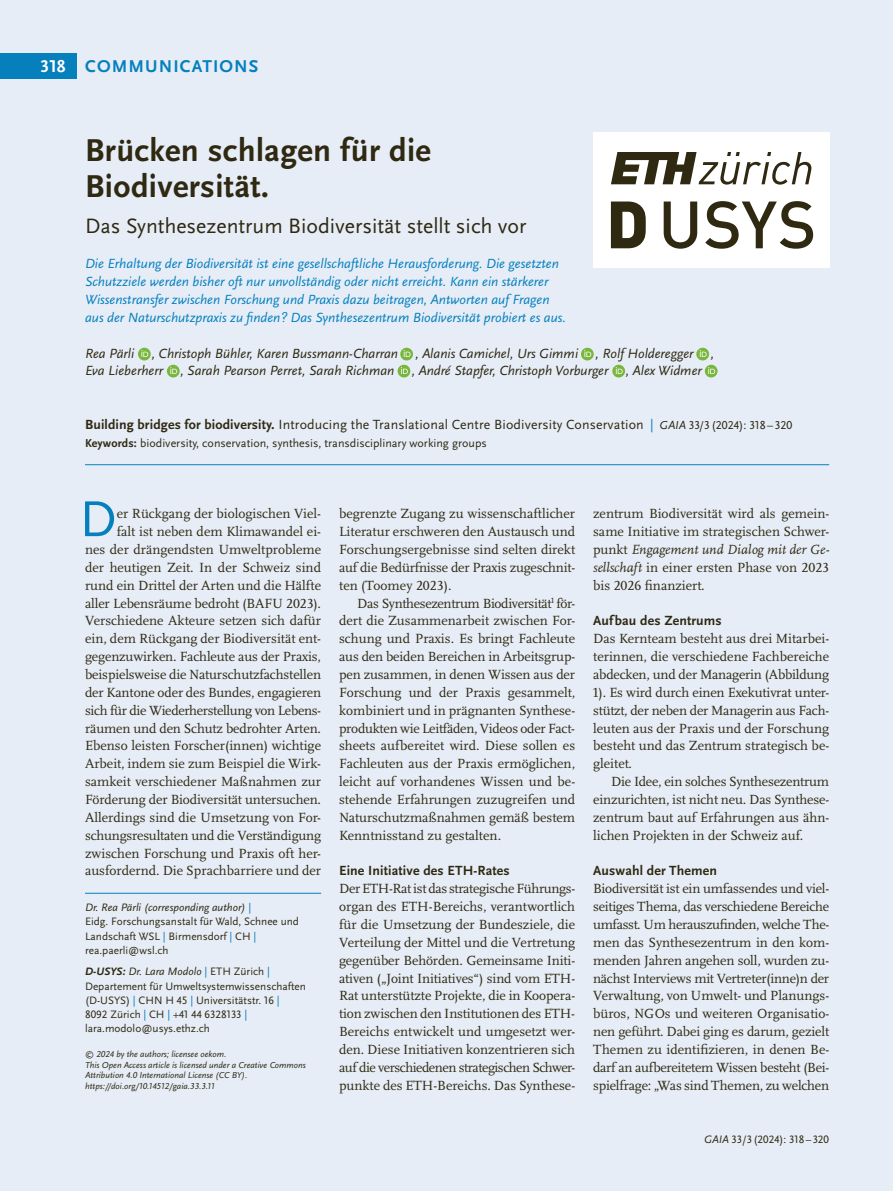
<style>
.page{position:relative;width:893px;height:1191px;background:#e6edf7}
.page>*{position:absolute;margin:0;border:0;box-sizing:border-box;transform-origin:0 0}
.t1{font:52.65px "Scala Sans Pro";color:#0680bd}
.Ü1_22_22{font:700 33px "Scala Sans Pro";letter-spacing:.01em;color:#2f2912}
.Ü1_1_14_5_17_5{font:21.75px "Scala Sans Pro";color:#2f2912}
.InfoÜ{font:700 17.85px "Scala Sans Pro";letter-spacing:.06em;color:#0680bd}
.t2{font:700 17.85px "Scala Sans Pro";color:#fff}
.Fließtext_oE{font:13.8px/17.9px "Scala Pro";color:#2f2912;text-align:justify}
.Vorspann{font:italic 13.8px "Scala Sans Pro";color:#0680bd}
.Autor_innen{font:italic 13.8px/17.9px "Scala Sans Pro";color:#2f2912}
.Abstract{font:13.8px "Scala Sans Pro";letter-spacing:.01em;color:#2f2912}
.Ü3_9_25_11_9{font:700 13.8px "Scala Sans Pro";letter-spacing:.01em;color:#2f2912}
.Abstract-2{font:12px "Scala Sans Pro";color:#2f2912}
.Autor_innen-Adressen{font:11.25px/14.2px "Scala Sans Pro";color:#2f2912}
.License{font:italic 9px/10.5px "Scala Sans Pro";color:#2f2912}
.s1{font-weight:700}
.s2{color:#0680bd}
.s3{font-style:italic;font-size:12px}
.s4{font-size:12px}
.s5{font-style:italic}
.s6{font-weight:700;font-style:italic}
</style>
<div class="page">
<div style="left:0;top:53px;width:77px;height:25px;background:#0680bd"></div>
<hr style="left:85px;top:464px;width:744px;height:1px;background:#0680bd">
<div style="left:138px;top:348px;width:13px;height:12px;background:#78b63d;border-radius:50%"></div>
<svg style="left:141px;top:350px;width:7px;height:7px"></svg>
<div style="left:593px;top:132px;width:236px;height:136px;background:#fff"></div>
<svg style="left:611px;top:152px;width:200px;height:33px"></svg>
<svg style="left:611px;top:201px;width:35px;height:47px"></svg>
<svg style="left:664px;top:201px;width:33px;height:48px"></svg>
<svg style="left:705px;top:201px;width:108px;height:48px"></svg>
<hr style="left:85px;top:893px;width:236px;height:1px;background:#0680bd">
<svg style="left:400px;top:348px;width:13px;height:12px"></svg>
<svg style="left:404px;top:350px;width:7px;height:7px"></svg>
<div style="left:581px;top:348px;width:13px;height:12px;background:#78b63d;border-radius:50%"></div>
<svg style="left:584px;top:350px;width:7px;height:7px"></svg>
<svg style="left:696px;top:348px;width:13px;height:12px"></svg>
<svg style="left:700px;top:350px;width:7px;height:7px"></svg>
<div style="left:705px;top:365px;width:13px;height:12px;background:#78b63d;border-radius:50%"></div>
<svg style="left:708px;top:367px;width:7px;height:7px"></svg>
<svg style="left:612px;top:365px;width:13px;height:12px"></svg>
<svg style="left:616px;top:367px;width:7px;height:7px"></svg>
<div style="left:167px;top:365px;width:13px;height:12px;background:#78b63d;border-radius:50%"></div>
<svg style="left:170px;top:367px;width:7px;height:7px"></svg>
<div style="left:398px;top:365px;width:12px;height:12px;background:#78b63d;border-radius:50%"></div>
<svg style="left:401px;top:367px;width:7px;height:7px"></svg>
<p class="t2" style="left:40px;top:56px;width:27px">318</p>
<h5 class="InfoÜ" style="left:85px;top:56px;width:175px">COMMUNICATIONS</h5>
<p class="Ü1_22_22" style="left:85px;top:131px;width:347px">Brücken schlagen für die</p>
<p class="Ü1_22_22" style="left:85px;top:167px;width:186px">Biodiversität.</p>
<h1 class="Ü1_1_14_5_17_5" style="left:85px;top:213px;width:443px">Das Synthesezentrum Biodiversität stellt sich vor</h1>
<p class="Vorspann" style="left:85px;top:256px;width:475px">Die Erhaltung der Biodiversität ist eine gesellschaftliche Herausforderung. Die gesetzten</p>
<p class="Vorspann" style="left:85px;top:274px;width:465px">Schutzziele werden bisher oft nur unvollständig oder nicht erreicht. Kann ein stärkerer</p>
<p class="Vorspann" style="left:85px;top:291px;width:466px">Wissenstransfer zwischen Forschung und Praxis dazu beitragen, Antworten auf Fragen</p>
<p class="Vorspann" style="left:85px;top:309px;width:482px">aus der Naturschutzpraxis zu finden? Das Synthesezentrum Biodiversität probiert es aus.</p>
<p class="Autor_innen" style="left:85px;top:344px;width:51px">Rea Pärli</p>
<p class="Autor_innen" style="left:152px;top:344px;width:248px">, Christoph Bühler, Karen Bussmann-Charran</p>
<p class="Autor_innen" style="left:415px;top:344px;width:164px">, Alanis Camichel, Urs Gimmi</p>
<p class="Autor_innen" style="left:85px;top:344px;width:631px;text-indent:511px">, Rolf Holderegger ,<br>Eva Lieberherr , Sarah Pearson Perret, Sarah Richman , André Stapfer, Christoph Vorburger , Alex Widmer</p>
<p class="Abstract" style="left:85px;top:416px;width:709px"><span class="s1">Building bridges for biodiversity.</span> Introducing the Translational Centre Biodiversity Conservation <span class="s2">|</span> <span class="s3">GAIA</span> <span class="s4">33/3 (2024): 318–320</span></p>
<p class="Abstract-2" style="left:85px;top:436px;width:403px"><span class="s1">Keywords:</span> biodiversity, conservation, synthesis, transdisciplinary working groups</p>
<h1 class="t1" style="left:79px;top:489px;width:39px">D</h1>
<p class="Fließtext_oE" style="left:85px;top:505px;width:238px;text-align:right">er Rückgang der biologischen Viel-<br>falt ist neben dem Klimawandel ei-<br>nes der drängendsten Umweltprobleme der heutigen Zeit. In der Schweiz sind rund ein Drittel der Arten und die Hälfte aller Lebensräume bedroht (BAFU 2023).<br>Verschiedene Akteure setzen sich dafür ein, dem Rückgang der Biodiversität ent&shy;gegenzuwirken. Fachleute aus der Praxis, beispielsweise die Naturschutzfachstellen der Kantone oder des Bundes, engagieren sich für die Wiederherstellung von Lebens&shy;räumen und den Schutz bedrohter Arten.<br>Ebenso leisten Forscher(innen) wichtige Arbeit, indem sie zum Beispiel die Wirk&shy;samkeit verschiedener Maßnahmen zur Förderung der Biodiversität untersuchen.<br>Allerdings sind die Umsetzung von For&shy;schungsresultaten und die Verständigung zwischen Forschung und Praxis oft her&shy;ausfordernd. Die Sprachbarriere und der</p>
<p class="Fließtext_oE" style="left:339px;top:505px;width:238px">begrenzte Zugang zu wissenschaftlicher Literatur erschweren den Austausch und Forschungsergebnisse sind selten direkt auf die Bedürfnisse der Praxis zugeschnit&shy;ten (Toomey 2023).</p>
<p class="Fließtext_oE" style="left:339px;top:594px;width:238px;text-indent:18px">Das Synthesezentrum Biodiversität<sup>1</sup> för&shy;dert die Zusammenarbeit zwischen For&shy;schung und Praxis. Es bringt Fachleute aus den beiden Bereichen in Arbeitsgrup&shy;pen zusammen, in denen Wissen aus der Forschung und der Praxis gesammelt, kombiniert und in prägnanten Synthese&shy;produkten wie Leitfäden, Videos oder Fact&shy;sheets aufbereitet wird. Diese sollen es Fachleuten aus der Praxis ermöglichen, leicht auf vorhandenes Wissen und be&shy;stehende Erfahrungen zuzugreifen und Naturschutzmaßnahmen gemäß bestem Kenntnisstand zu gestalten.</p>
<h3 class="Ü3_9_25_11_9" style="left:339px;top:863px;width:172px">Eine Initiative des ETH-Rates</h3>
<p class="Fließtext_oE" style="left:339px;top:880px;width:238px">Der ETH-Rat ist das strategische Führungs&shy;organ des ETH-Bereichs, verantwortlich für die Umsetzung der Bundesziele, die Verteilung der Mittel und die Vertretung gegenüber Behörden. Gemeinsame Initi&shy;ativen („Joint Initiatives“) sind vom ETH-Rat unterstützte Projekte, die in Koopera--</p>
<p class="Fließtext_oE" style="left:339px;top:1005px;width:238px">tion zwischen den Institutionen des ETH-Bereichs entwickelt und umgesetzt wer&shy;den. Diese Initiativen konzentrieren sich auf die verschiedenen strategischen Schwer&shy;punkte des ETH-Bereichs. Das Synthese-</p>
<p class="Autor_innen-Adressen" style="left:85px;top:900px;width:215px"><span class="s5">Dr. Rea Pärli (corresponding author)</span> <span class="s2">|<br></span>Eidg. Forschungsanstalt für Wald, Schnee und Landschaft WSL <span class="s2">|</span> Birmensdorf <span class="s2">|</span> CH <span class="s2">| </span>rea.paerli@wsl.ch</p>
<p class="Autor_innen-Adressen" style="left:85px;top:964px;width:222px"><span class="s6">D-USYS:</span> <span class="s5">Dr. Lara Modolo</span> <span class="s2">|</span> ETH Zürich <span class="s2">| </span>Departement für Umweltsystemwissenschaften (D-USYS) <span class="s2">|</span> CHN H 45 <span class="s2">|</span> Universitätstr. 16 <span class="s2">|<br></span>8092 Zürich <span class="s2">|</span> CH <span class="s2">|</span> +41 44 6328133 <span class="s2">| </span>lara.modolo@usys.ethz.ch</p>
<p class="License" style="left:85px;top:1049px;width:222px">© 2024 by the authors; licensee oekom.<br>This Open Access article is licensed under a Creative Commons<br>Attribution 4.0 International License (CC BY).</p>
<p class="License" style="left:85px;top:1080px;width:131px">https://doi.org/10.14512/gaia.33.3.11</p>
<p class="Fließtext_oE" style="left:593px;top:505px;width:236px">zentrum Biodiversität wird als gemein-</p>
<p class="Fließtext_oE" style="left:593px;top:523px;width:238px">same Initiative im strategischen Schwer&shy;punkt <span class="s5">Engagement und Dialog mit der Ge&shy;sellschaft</span> in einer ersten Phase von 2023 bis 2026 finanziert.</p>
<h3 class="Ü3_9_25_11_9" style="left:593px;top:613px;width:130px">Aufbau des Zentrums</h3>
<p class="Fließtext_oE" style="left:593px;top:630px;width:238px">Das Kernteam besteht aus drei Mitarbei&shy;terinnen, die verschiedene Fachbereiche abdecken, und der Managerin (Abbildung 1). Es wird durch einen Exekutivrat unter&shy;stützt, der neben der Managerin aus Fach&shy;leuten aus der Praxis und der Forschung besteht und das Zentrum strategisch be&shy;gleitet.</p>
<p class="Fließtext_oE" style="left:593px;top:773px;width:238px;text-indent:18px">Die Idee, ein solches Synthesezentrum einzurichten, ist nicht neu. Das Synthese&shy;zentrum baut auf Erfahrungen aus ähn&shy;lichen Projekten in der Schweiz auf.</p>
<h3 class="Ü3_9_25_11_9" style="left:593px;top:863px;width:125px">Auswahl der Themen</h3>
<p class="Fließtext_oE" style="left:593px;top:880px;width:238px">Biodiversität ist ein umfassendes und viel&shy;seitiges Thema, das verschiedene Bereiche umfasst. Um herauszufinden, welche The&shy;men das Synthesezentrum in den kom&shy;menden Jahren angehen soll, wurden zu&shy;nächst Interviews mit Vertreter(inne)n der Verwaltung, von Umwelt- und Planungs&shy;büros, NGOs und weiteren Organisatio&shy;nen geführt. Dabei ging es darum, gezielt Themen zu identifizieren, in denen Be&shy;darf an aufbereitetem Wissen besteht (Bei&shy;spielfrage: „Was sind Themen, zu welchen</p>
<p class="Autor_innen-Adressen" style="left:704px;top:1132px;width:127px"><span class="s5">GAIA</span> 33/3 (2024): 318–320</p>
</div>
